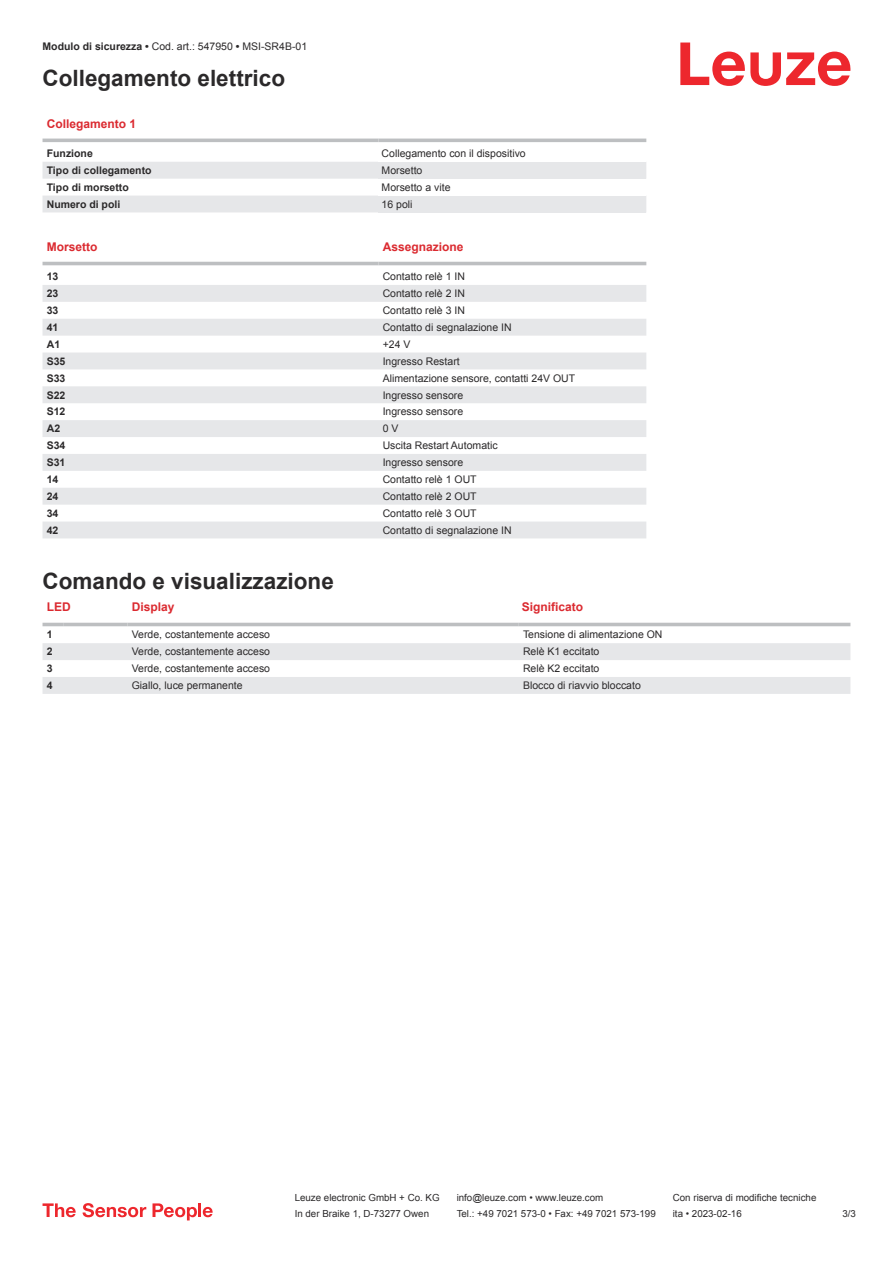
<style>
.page{position:relative;width:893px;height:1263px;background:#fff}
.page>*{position:absolute;margin:0;border:0;box-sizing:border-box;transform-origin:0 0}
.t1{font:700 22.5px "Arial";color:#2b292a}
.t2{font:700 12px "Arial";color:#db2a30}
.t3{font:10.5px "Arial";color:#2b292a}
.t4{font:700 10.5px "Arial";color:#2b292a}
.t5{font:9.75px "Arial";color:#2b292a}
.s1{font-weight:700}
</style>
<div class="page">
<svg style="left:680px;top:43px;width:170px;height:43px"></svg>
<svg style="left:43px;top:138px;width:603px;height:1px"></svg>
<svg style="left:43px;top:162px;width:335px;height:50px"></svg>
<hr style="left:43px;top:139px;width:335px;height:3px;background:#bdbfc1">
<hr style="left:378px;top:139px;width:268px;height:3px;background:#bdbfc1">
<div style="left:378px;top:162px;width:268px;height:17px;background:#e6e7e9"></div>
<div style="left:378px;top:196px;width:268px;height:16px;background:#e6e7e9"></div>
<svg style="left:43px;top:261px;width:603px;height:5px"></svg>
<svg style="left:43px;top:285px;width:603px;height:253px;fill:#e6e7e9"></svg>
<hr style="left:43px;top:262px;width:335px;height:3px;background:#bdbfc1">
<hr style="left:378px;top:262px;width:268px;height:3px;background:#bdbfc1">
<div style="left:43px;top:622px;width:807px;height:5px;background:#ececed"></div>
<svg style="left:43px;top:643px;width:807px;height:51px"></svg>
<hr style="left:43px;top:623px;width:21px;height:3px;background:#bdbfc1">
<hr style="left:64px;top:623px;width:64px;height:3px;background:#bdbfc1">
<hr style="left:128px;top:623px;width:391px;height:3px;background:#bdbfc1">
<hr style="left:519px;top:623px;width:331px;height:3px;background:#bdbfc1">
<svg style="left:43px;top:1203px;width:33px;height:14px"></svg>
<svg style="left:83px;top:1203px;width:63px;height:14px"></svg>
<svg style="left:153px;top:1203px;width:44px;height:17px"></svg>
<hr style="left:198px;top:1203px;width:3px;height:14px;background:#ed272d">
<svg style="left:203px;top:1207px;width:10px;height:10px"></svg>
<p class="t3" style="left:43px;top:43px;width:266px"><span class="s1">Modulo di sicurezza •</span> Cod. art.: 547950 <span class="s1">•</span> MSI-SR4B-01</p>
<h1 class="t1" style="left:43px;top:70px;width:244px">Collegamento elettrico</h1>
<p class="t2" style="left:47px;top:119px;width:91px">Collegamento 1</p>
<p class="t4" style="left:47px;top:149px;width:48px">Funzione</p>
<p class="t3" style="left:382px;top:149px;width:146px">Collegamento con il dispositivo</p>
<p class="t4" style="left:47px;top:166px;width:106px">Tipo di collegamento</p>
<p class="t3" style="left:382px;top:166px;width:42px">Morsetto</p>
<p class="t4" style="left:47px;top:183px;width:84px">Tipo di morsetto</p>
<p class="t3" style="left:382px;top:183px;width:70px">Morsetto a vite</p>
<p class="t4" style="left:47px;top:200px;width:75px">Numero di poli</p>
<p class="t3" style="left:382px;top:200px;width:32px">16 poli</p>
<p class="t2" style="left:47px;top:242px;width:52px">Morsetto</p>
<p class="t2" style="left:383px;top:242px;width:82px">Assegnazione</p>
<p class="t4" style="left:47px;top:273px;width:13px">13</p>
<p class="t3" style="left:383px;top:273px;width:84px">Contatto relè 1 IN</p>
<p class="t4" style="left:47px;top:289px;width:13px">23</p>
<p class="t3" style="left:383px;top:289px;width:84px">Contatto relè 2 IN</p>
<p class="t4" style="left:47px;top:306px;width:13px">33</p>
<p class="t3" style="left:383px;top:306px;width:84px">Contatto relè 3 IN</p>
<p class="t4" style="left:47px;top:323px;width:13px">41</p>
<p class="t3" style="left:383px;top:323px;width:130px">Contatto di segnalazione IN</p>
<p class="t4" style="left:47px;top:340px;width:15px">A1</p>
<p class="t3" style="left:383px;top:340px;width:29px">+24 V</p>
<p class="t4" style="left:47px;top:357px;width:20px">S35</p>
<p class="t3" style="left:383px;top:357px;width:79px">Ingresso Restart</p>
<p class="t4" style="left:47px;top:374px;width:20px">S33</p>
<p class="t3" style="left:383px;top:374px;width:194px">Alimentazione sensore, contatti 24V OUT</p>
<p class="t4" style="left:47px;top:391px;width:20px">S22</p>
<p class="t3" style="left:383px;top:391px;width:82px">Ingresso sensore</p>
<p class="t4" style="left:47px;top:408px;width:20px">S12</p>
<p class="t3" style="left:383px;top:408px;width:82px">Ingresso sensore</p>
<p class="t4" style="left:47px;top:425px;width:15px">A2</p>
<p class="t3" style="left:383px;top:425px;width:17px">0 V</p>
<p class="t4" style="left:47px;top:442px;width:20px">S34</p>
<p class="t3" style="left:383px;top:442px;width:116px">Uscita Restart Automatic</p>
<p class="t4" style="left:47px;top:458px;width:20px">S31</p>
<p class="t3" style="left:383px;top:458px;width:82px">Ingresso sensore</p>
<p class="t4" style="left:47px;top:475px;width:13px">14</p>
<p class="t3" style="left:383px;top:475px;width:95px">Contatto relè 1 OUT</p>
<p class="t4" style="left:47px;top:492px;width:13px">24</p>
<p class="t3" style="left:383px;top:492px;width:95px">Contatto relè 2 OUT</p>
<p class="t4" style="left:47px;top:509px;width:13px">34</p>
<p class="t3" style="left:383px;top:509px;width:95px">Contatto relè 3 OUT</p>
<p class="t4" style="left:47px;top:526px;width:13px">42</p>
<p class="t3" style="left:383px;top:526px;width:130px">Contatto di segnalazione IN</p>
<h1 class="t1" style="left:43px;top:572px;width:293px">Comando e visualizzazione</h1>
<p class="t2" style="left:47px;top:602px;width:25px">LED</p>
<p class="t2" style="left:132px;top:602px;width:44px">Display</p>
<p class="t2" style="left:522px;top:602px;width:63px">Significato</p>
<p class="t4" style="left:47px;top:631px;width:7px">1</p>
<p class="t3" style="left:132px;top:631px;width:140px">Verde, costantemente acceso</p>
<p class="t3" style="left:523px;top:631px;width:141px">Tensione di alimentazione ON</p>
<p class="t4" style="left:47px;top:648px;width:7px">2</p>
<p class="t3" style="left:132px;top:648px;width:140px">Verde, costantemente acceso</p>
<p class="t3" style="left:523px;top:648px;width:78px">Relè K1 eccitato</p>
<p class="t4" style="left:47px;top:665px;width:7px">3</p>
<p class="t3" style="left:132px;top:665px;width:140px">Verde, costantemente acceso</p>
<p class="t3" style="left:523px;top:665px;width:78px">Relè K2 eccitato</p>
<p class="t4" style="left:47px;top:681px;width:7px">4</p>
<p class="t3" style="left:132px;top:681px;width:112px">Giallo, luce permanente</p>
<p class="t3" style="left:523px;top:681px;width:119px">Blocco di riavvio bloccato</p>
<p class="t5" style="left:295px;top:1194px;width:146px">Leuze electronic GmbH + Co. KG</p>
<p class="t5" style="left:457px;top:1194px;width:148px">info@leuze.com • www.leuze.com</p>
<p class="t5" style="left:673px;top:1194px;width:145px">Con riserva di modifiche tecniche</p>
<p class="t5" style="left:295px;top:1210px;width:136px">In der Braike 1, D-73277 Owen</p>
<p class="t5" style="left:457px;top:1210px;width:201px">Tel.: +49 7021 573-0 • Fax: +49 7021 573-199</p>
<p class="t5" style="left:673px;top:1210px;width:70px">ita • 2023-02-16</p>
<p class="t5" style="left:842px;top:1210px;width:15px">3 /3</p>
</div>
